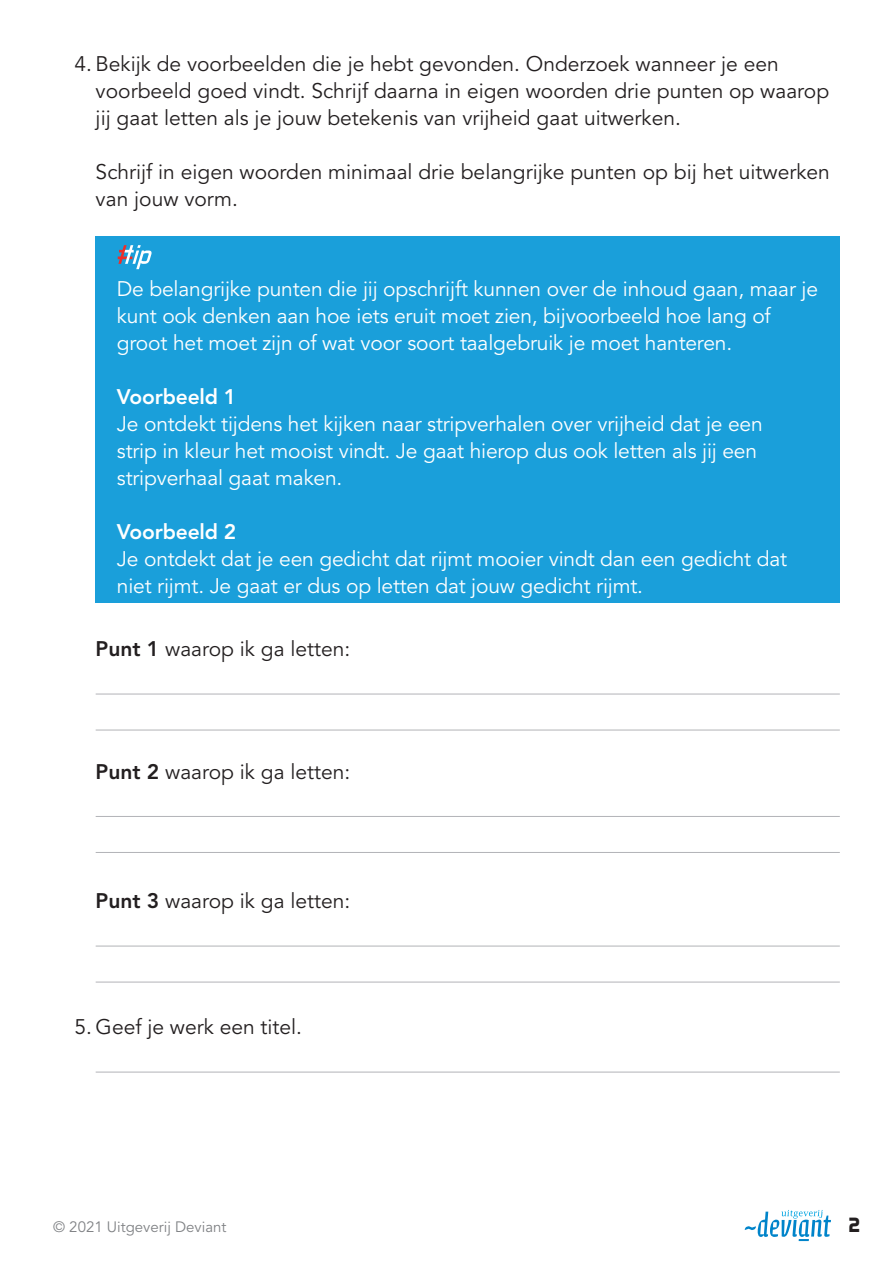
<style>
.page{position:relative;width:893px;height:1263px;background:#fff}
.page>*{position:absolute;margin:0;border:0;box-sizing:border-box;transform-origin:0 0}
.t1{font:21px/27px "Avenir LT Std";letter-spacing:-.01em;color:#fff}
.t2{font:21px/27px "Avenir LT Std";color:#231f20}
.t3{font:800 21px "Avenir LT Std";letter-spacing:-.01em;color:#fff}
.t4{font:700 21px "Aero Matics";color:#231f20}
.t5{font:15px "Avenir LT Std";color:#808285}
.s1{font-weight:800}
</style>
<div class="page">
<svg style="left:745px;top:1210px;width:86px;height:31px"></svg>
<div style="left:96px;top:236px;width:744px;height:69px;background:#1a9fda"></div>
<div style="left:96px;top:263px;width:744px;height:96px;background:#1a9fda"></div>
<div style="left:96px;top:344px;width:744px;height:69px;background:#1a9fda"></div>
<div style="left:96px;top:371px;width:744px;height:123px;background:#1a9fda"></div>
<div style="left:96px;top:479px;width:744px;height:69px;background:#1a9fda"></div>
<div style="left:96px;top:506px;width:744px;height:96px;background:#1a9fda"></div>
<hr style="left:96px;top:694px;width:744px;height:1px;background:#b2b3b7">
<hr style="left:96px;top:730px;width:744px;height:1px;background:#b2b3b7">
<hr style="left:96px;top:816px;width:744px;height:1px;background:#b2b3b7">
<hr style="left:96px;top:852px;width:744px;height:1px;background:#b2b3b7">
<hr style="left:96px;top:946px;width:744px;height:1px;background:#b2b3b7">
<hr style="left:96px;top:982px;width:744px;height:1px;background:#b2b3b7">
<hr style="left:96px;top:1072px;width:744px;height:1px;background:#b2b3b7">
<svg style="left:118px;top:245px;width:34px;height:24px"></svg>
<p class="t2" style="left:96px;top:51px;width:735px;text-indent:-21px">4. Bekijk de voorbeelden die je hebt gevonden. Onderzoek wanneer je een voorbeeld goed vindt. Schrijf daarna in eigen woorden drie punten op waarop jij gaat letten als je jouw betekenis van vrijheid gaat uitwerken.</p>
<p class="t2" style="left:96px;top:159px;width:736px">Schrijf in eigen woorden minimaal drie belangrijke punten op bij het uitwerken van jouw vorm.</p>
<p class="t1" style="left:117px;top:276px;width:703px">De belangrijke punten die jij opschrijft kunnen over de inhoud gaan, maar je kunt ook denken aan hoe iets eruit moet zien, bijvoorbeeld hoe lang of groot het moet zijn of wat voor soort taalgebruik je moet hanteren.</p>
<p class="t3" style="left:117px;top:384px;width:121px">Voorbeeld 1</p>
<p class="t1" style="left:117px;top:411px;width:647px">Je ontdekt tijdens het kijken naar stripverhalen over vrijheid dat je een strip in kleur het mooist vindt. Je gaat hierop dus ook letten als jij een stripverhaal gaat maken.</p>
<p class="t3" style="left:117px;top:519px;width:121px">Voorbeeld 2</p>
<p class="t1" style="left:117px;top:546px;width:672px">Je ontdekt dat je een gedicht dat rijmt mooier vindt dan een gedicht dat niet rijmt. Je gaat er dus op letten dat jouw gedicht rijmt.</p>
<p class="t2" style="left:96px;top:636px;width:256px"><span class="s1">Punt 1</span> waarop ik ga letten:</p>
<p class="t2" style="left:96px;top:758px;width:256px"><span class="s1">Punt 2</span> waarop ik ga letten:</p>
<p class="t2" style="left:96px;top:888px;width:256px"><span class="s1">Punt 3</span> waarop ik ga letten:</p>
<p class="t2" style="left:74px;top:1014px;width:229px">5. Geef je werk een titel.</p>
<p class="t5" style="left:53px;top:1218px;width:175px">© 2021 Uitgeverij Deviant</p>
<p class="t4" style="left:848px;top:1213px;width:13px">2</p>
</div>
